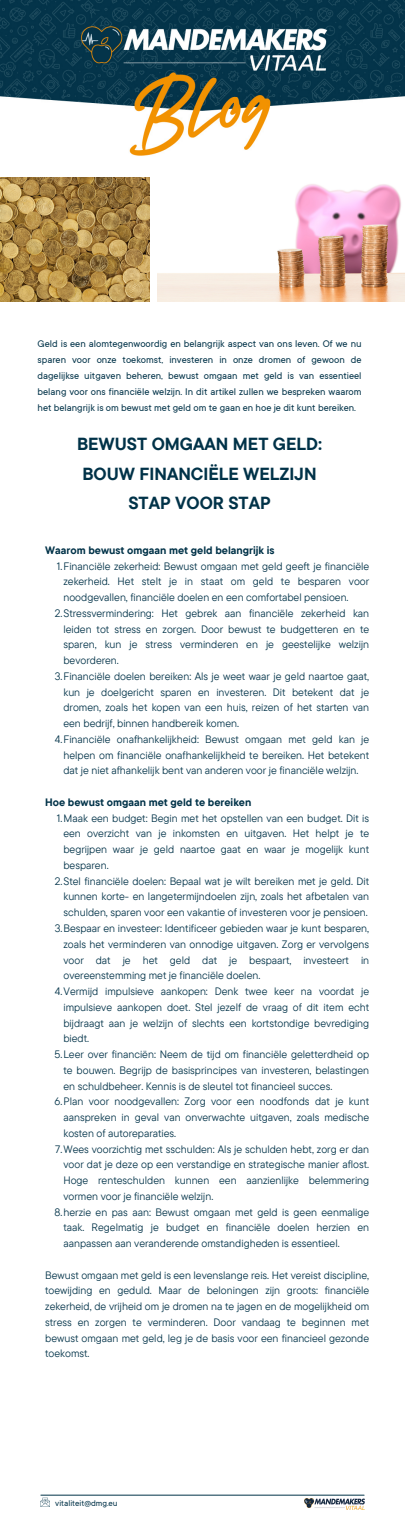
<style>
.page{position:relative;width:405px;height:1538px;background:#fff}
.page>*{position:absolute;margin:0;border:0;box-sizing:border-box;transform-origin:0 0}
.t1{font:700 17.45px/29.2px "TT Commons Pro";color:#003248;text-align:center}
.t2{font:10.75px/15.8px "TT Commons Pro";color:#003248;text-align:justify}
.t3{font:10.75px/16px "TT Commons";color:#003248;text-align:justify}
.t4{font:700 10.75px "TT Commons Pro";color:#003248}
.t5{font:9.15px "TT Commons";color:#003248}
</style>
<div class="page">
<img style="left:0;top:0;width:405px;height:156px">
<img style="left:158px;top:184px;width:247px;height:118px">
<img style="left:0;top:178px;width:149px;height:124px">
<hr style="left:41px;top:1494px;width:323px;height:1px;background:#003248">
<svg style="left:41px;top:1497px;width:9px;height:9px"></svg>
<img style="left:304px;top:1498px;width:61px;height:11px">
<p class="t3" style="left:38px;top:337px;width:325px">Geld is een alomtegenwoordig en belangrijk aspect van ons leven. Of we nu sparen voor onze toekomst, investeren in onze dromen of gewoon de dagelijkse uitgaven beheren, bewust omgaan met geld is van essentieel belang voor ons financiële welzijn. In dit artikel zullen we bespreken waarom het belangrijk is om bewust met geld om te gaan en hoe je dit kunt bereiken.</p>
<p class="t1" style="left:77px;top:429px;width:247px">BEWUST OMGAAN MET GELD:<br>BOUW FINANCIËLE WELZIJ N<br>STAP VOOR STAP</p>
<p class="t4" style="left:45px;top:543px;width:231px">Waarom bewust omgaan met geld belangrijk is</p>
<p class="t2" style="left:63px;top:558px;width:307px;text-indent:-7px">1.Financiële zekerheid: Bewust omgaan met geld geeft je financiële zekerheid. Het stelt je in staat om geld te besparen voor noodgevallen, financiële doelen en een comfortabel pensioen.</p>
<p class="t2" style="left:63px;top:605px;width:307px;text-indent:-9px">2.Stressvermindering: Het gebrek aan financiële zekerheid kan leiden tot stress en zorgen. Door bewust te budgetteren en te sparen, kun je stress verminderen en je geestelijke welzijn bevorderen.</p>
<p class="t2" style="left:63px;top:668px;width:307px;text-indent:-9px">3.Financiële doelen bereiken: Als je weet waar je geld naartoe gaat, kun je doelgericht sparen en investeren. Dit betekent dat je dromen, zoals het kopen van een huis, reizen of het starten van een bedrijf, binnen handbereik komen.</p>
<p class="t2" style="left:63px;top:731px;width:307px;text-indent:-9px">4.Financiële onafhankelijkheid: Bewust omgaan met geld kan je helpen om financiële onafhankelijkheid te bereiken. Het betekent dat je niet afhankelijk bent van anderen voor je financiële welzijn.</p>
<p class="t2" style="left:63px;top:810px;width:307px;text-indent:-7px">1.Maak een budget: Begin met het opstellen van een budget. Dit is een overzicht van je inkomsten en uitgaven. Het helpt je te begrijpen waar je geld naartoe gaat en waar je mogelijk kunt besparen.</p>
<p class="t2" style="left:63px;top:873px;width:307px;text-indent:-9px">2.Stel financiële doelen: Bepaal wat je wilt bereiken met je geld. Dit kunnen korte- en langetermijndoelen zijn, zoals het afbetalen van schulden, sparen voor een vakantie of investeren voor je pensioen.</p>
<p class="t2" style="left:63px;top:920px;width:307px;text-indent:-9px">3.Bespaar en investeer: Identificeer gebieden waar je kunt besparen, zoals het verminderen van onnodige uitgaven. Zorg er vervolgens voor dat je het geld dat je bespaart, investeert in overeenstemming met je financiële doelen.</p>
<p class="t2" style="left:63px;top:983px;width:307px;text-indent:-9px">4.Vermijd impulsieve aankopen: Denk twee keer na voordat je impulsieve aankopen doet. Stel jezelf de vraag of dit item echt bijdraagt aan je welzijn of slechts een kortstondige bevrediging biedt.</p>
<p class="t2" style="left:63px;top:1046px;width:307px;text-indent:-9px">5.Leer over financiën: Neem de tijd om financiële geletterdheid op te bouwen. Begrijp de basisprincipes van investeren, belastingen en schuldbeheer. Kennis is de sleutel tot financieel succes.</p>
<p class="t2" style="left:63px;top:1093px;width:307px;text-indent:-9px">6.Plan voor noodgevallen: Zorg voor een noodfonds dat je kunt aanspreken in geval van onverwachte uitgaven, zoals medische kosten of autoreparaties.</p>
<p class="t2" style="left:63px;top:1140px;width:307px;text-indent:-8px">7.Wees voorzichtig met sschulden: Als je schulden hebt, zorg er dan voor dat je deze op een verstandige en strategische manier aflost.<br>Hoge renteschulden kunnen een aanzienlijke belemmering vormen voor je financiële welzijn.</p>
<p class="t2" style="left:63px;top:1203px;width:307px;text-indent:-9px">8.herzie en pas aan: Bewust omgaan met geld is geen eenmalige taak. Regelmatig je budget en financiële doelen herzien en aanpassen aan veranderende omstandigheden is essentieel.</p>
<p class="t4" style="left:45px;top:795px;width:208px">Hoe bewust omgaan met geld te bereiken</p>
<p class="t2" style="left:45px;top:1266px;width:326px">Bewust omgaan met geld is een levenslange reis. Het vereist discipline, toewijding en geduld. Maar de beloningen zijn groots: financiële zekerheid, de vrijheid om je dromen na te jagen en de mogelijkheid om stress en zorgen te verminderen. Door vandaag te beginnen met bewust omgaan met geld, leg je de basis voor een financieel gezonde toekomst.</p>
<p class="t5" style="left:55px;top:1499px;width:64px">vitaliteit@dmg.eu</p>
</div>
